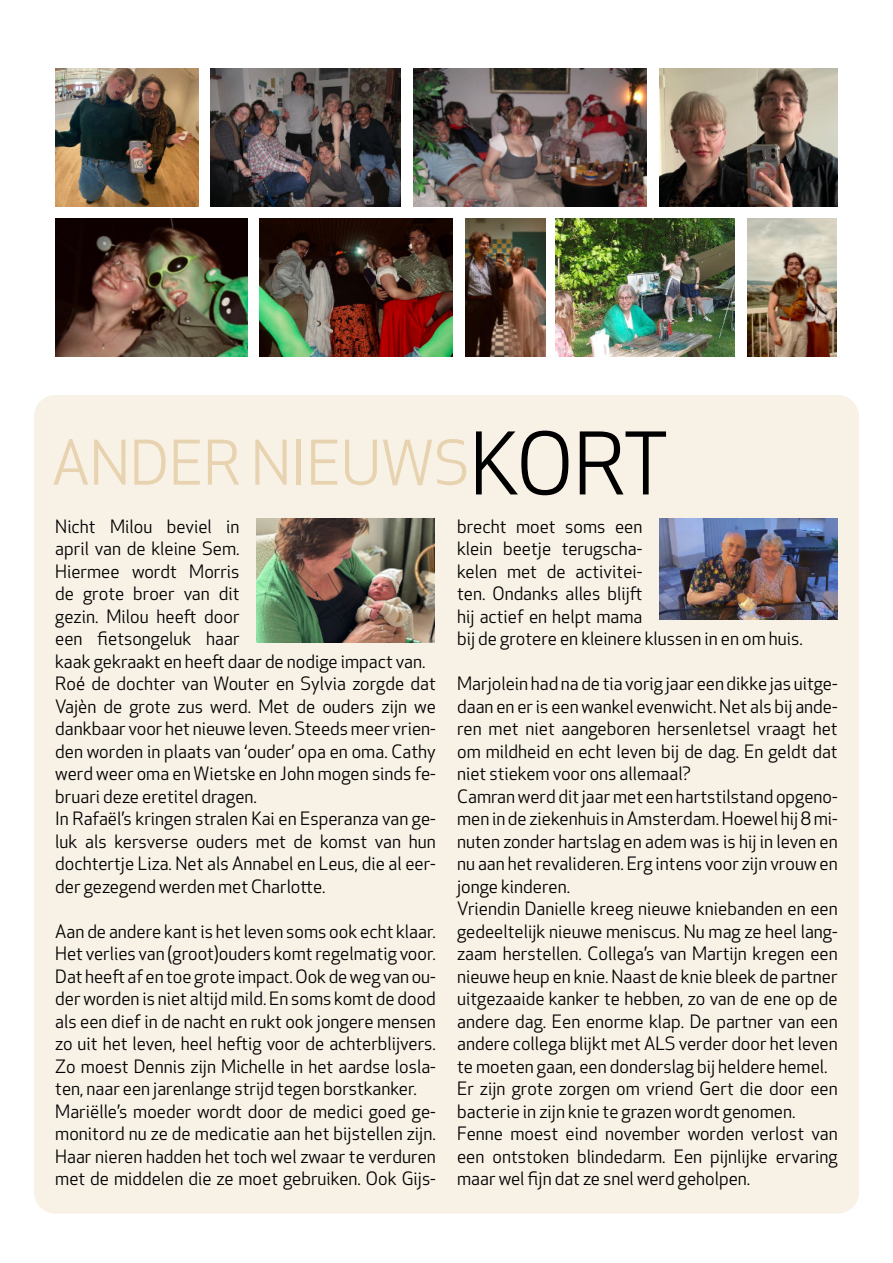
<style>
.page{position:relative;width:893px;height:1263px;background:#fff}
.page>*{position:absolute;margin:0;border:0;box-sizing:border-box;transform-origin:0 0}
.t1{font:84px "Apex New";color:#000}
.t2{font:60px "Apex New";color:#e8d3b0}
.t3{font:18px "Apex New";color:#000}
</style>
<div class="page">
<img style="left:55px;top:219px;width:192px;height:137px">
<img style="left:556px;top:219px;width:178px;height:137px">
<img style="left:747px;top:219px;width:90px;height:137px">
<img style="left:465px;top:219px;width:81px;height:137px">
<img style="left:260px;top:219px;width:192px;height:137px">
<img style="left:55px;top:69px;width:143px;height:137px">
<img style="left:659px;top:69px;width:179px;height:137px">
<img style="left:414px;top:69px;width:232px;height:137px">
<img style="left:211px;top:69px;width:190px;height:137px">
<div style="left:34px;top:395px;width:825px;height:819px;background:#f8f1e6;border-radius:21px"></div>
<img style="left:659px;top:518px;width:179px;height:102px">
<img style="left:256px;top:518px;width:179px;height:124px">
<p class="t2" style="left:52px;top:440px;width:419px">ANDER NIEUWS</p>
<p class="t1" style="left:470px;top:431px;width:201px">KORT</p>
<p class="t3" style="left:55px;top:519px;width:186px">Nicht Milou beviel in</p>
<p class="t3" style="left:55px;top:542px;width:186px">april van de kleine Sem.</p>
<p class="t3" style="left:55px;top:564px;width:186px">Hiermee wordt Morris</p>
<p class="t3" style="left:55px;top:586px;width:186px">de grote broer van dit</p>
<p class="t3" style="left:55px;top:609px;width:186px">gezin. Milou heeft door</p>
<p class="t3" style="left:55px;top:632px;width:186px">een fietsongeluk haar</p>
<p class="t3" style="left:55px;top:654px;width:372px">kaak gekraakt en heeft daar de nodige impact van.</p>
<p class="t3" style="left:55px;top:676px;width:382px">Roé de dochter van Wouter en Sylvia zorgde dat</p>
<p class="t3" style="left:55px;top:699px;width:382px">Vajèn de grote zus werd. Met de ouders zijn we</p>
<p class="t3" style="left:55px;top:722px;width:382px">dankbaar voor het nieuwe leven. Steeds meer vrien-</p>
<p class="t3" style="left:55px;top:744px;width:382px">den worden in plaats van ‘ouder’ opa en oma. Cathy</p>
<p class="t3" style="left:55px;top:766px;width:382px">werd weer oma en Wietske en John mogen sinds fe-</p>
<p class="t3" style="left:55px;top:789px;width:203px">bruari deze eretitel dragen.</p>
<p class="t3" style="left:55px;top:812px;width:382px">In Rafaël’s kringen stralen Kai en Esperanza van ge-</p>
<p class="t3" style="left:55px;top:834px;width:382px">luk als kersverse ouders met de komst van hun</p>
<p class="t3" style="left:55px;top:856px;width:382px">dochtertje Liza. Net als Annabel en Leus, die al eer-</p>
<p class="t3" style="left:55px;top:879px;width:272px">der gezegend werden met Charlotte.</p>
<p class="t3" style="left:55px;top:924px;width:382px">Aan de andere kant is het leven soms ook echt klaar.</p>
<p class="t3" style="left:55px;top:947px;width:382px">Het verlies van (groot)ouders komt regelmatig voor.</p>
<p class="t3" style="left:55px;top:969px;width:382px">Dat heeft af en toe grote impact. Ook de weg van ou-</p>
<p class="t3" style="left:55px;top:992px;width:382px">der worden is niet altijd mild. En soms komt de dood</p>
<p class="t3" style="left:55px;top:1014px;width:382px">als een dief in de nacht en rukt ook jongere mensen</p>
<p class="t3" style="left:55px;top:1037px;width:382px">zo uit het leven, heel heftig voor de achterblijvers.</p>
<p class="t3" style="left:55px;top:1059px;width:382px">Zo moest Dennis zijn Michelle in het aardse losla-</p>
<p class="t3" style="left:55px;top:1082px;width:363px">ten, naar een jarenlange strijd tegen borstkanker.</p>
<p class="t3" style="left:55px;top:1104px;width:382px">Mariëlle’s moeder wordt door de medici goed ge-</p>
<p class="t3" style="left:55px;top:1127px;width:382px">monitord nu ze de medicatie aan het bijstellen zijn.</p>
<p class="t3" style="left:55px;top:1149px;width:382px">Haar nieren hadden het toch wel zwaar te verduren</p>
<p class="t3" style="left:55px;top:1172px;width:382px">met de middelen die ze moet gebruiken. Ook Gijs-</p>
<p class="t3" style="left:457px;top:519px;width:187px">brecht moet soms een</p>
<p class="t3" style="left:457px;top:542px;width:187px">klein beetje terugscha-</p>
<p class="t3" style="left:457px;top:564px;width:187px">kelen met de activitei-</p>
<p class="t3" style="left:457px;top:586px;width:187px">ten. Ondanks alles blijft</p>
<p class="t3" style="left:457px;top:609px;width:187px">hij actief en helpt mama</p>
<p class="t3" style="left:457px;top:632px;width:347px">bij de grotere en kleinere klussen in en om huis.</p>
<p class="t3" style="left:457px;top:676px;width:382px">Marjolein had na de tia vorig jaar een dikke jas uitge-</p>
<p class="t3" style="left:457px;top:699px;width:382px">daan en er is een wankel evenwicht. Net als bij ande-</p>
<p class="t3" style="left:457px;top:722px;width:382px">ren met niet aangeboren hersenletsel vraagt het</p>
<p class="t3" style="left:457px;top:744px;width:382px">om mildheid en echt leven bij de dag. En geldt dat</p>
<p class="t3" style="left:457px;top:766px;width:235px">niet stiekem voor ons allemaal?</p>
<p class="t3" style="left:457px;top:789px;width:382px">Camran werd dit jaar met een hartstilstand opgeno-</p>
<p class="t3" style="left:457px;top:812px;width:382px">men in de ziekenhuis in Amsterdam. Hoewel hij 8 mi-</p>
<p class="t3" style="left:457px;top:834px;width:382px">nuten zonder hartslag en adem was is hij in leven en</p>
<p class="t3" style="left:457px;top:856px;width:382px">nu aan het revalideren. Erg intens voor zijn vrouw en</p>
<p class="t3" style="left:457px;top:879px;width:115px">jonge kinderen.</p>
<p class="t3" style="left:457px;top:902px;width:382px">Vriendin Danielle kreeg nieuwe kniebanden en een</p>
<p class="t3" style="left:457px;top:924px;width:382px">gedeeltelijk nieuwe meniscus. Nu mag ze heel lang-</p>
<p class="t3" style="left:457px;top:947px;width:382px">zaam herstellen. Collega’s van Martijn kregen een</p>
<p class="t3" style="left:457px;top:969px;width:382px">nieuwe heup en knie. Naast de knie bleek de partner</p>
<p class="t3" style="left:457px;top:992px;width:382px">uitgezaaide kanker te hebben, zo van de ene op de</p>
<p class="t3" style="left:457px;top:1014px;width:382px">andere dag. Een enorme klap. De partner van een</p>
<p class="t3" style="left:457px;top:1037px;width:382px">andere collega blijkt met ALS verder door het leven</p>
<p class="t3" style="left:457px;top:1059px;width:372px">te moeten gaan, een donderslag bij heldere hemel.</p>
<p class="t3" style="left:457px;top:1082px;width:382px">Er zijn grote zorgen om vriend Gert die door een</p>
<p class="t3" style="left:457px;top:1104px;width:340px">bacterie in zijn knie te grazen wordt genomen.</p>
<p class="t3" style="left:457px;top:1127px;width:382px">Fenne moest eind november worden verlost van</p>
<p class="t3" style="left:457px;top:1149px;width:382px">een ontstoken blindedarm. Een pijnlijke ervaring</p>
<p class="t3" style="left:457px;top:1172px;width:295px">maar wel fijn dat ze snel werd geholpen.</p>
</div>
